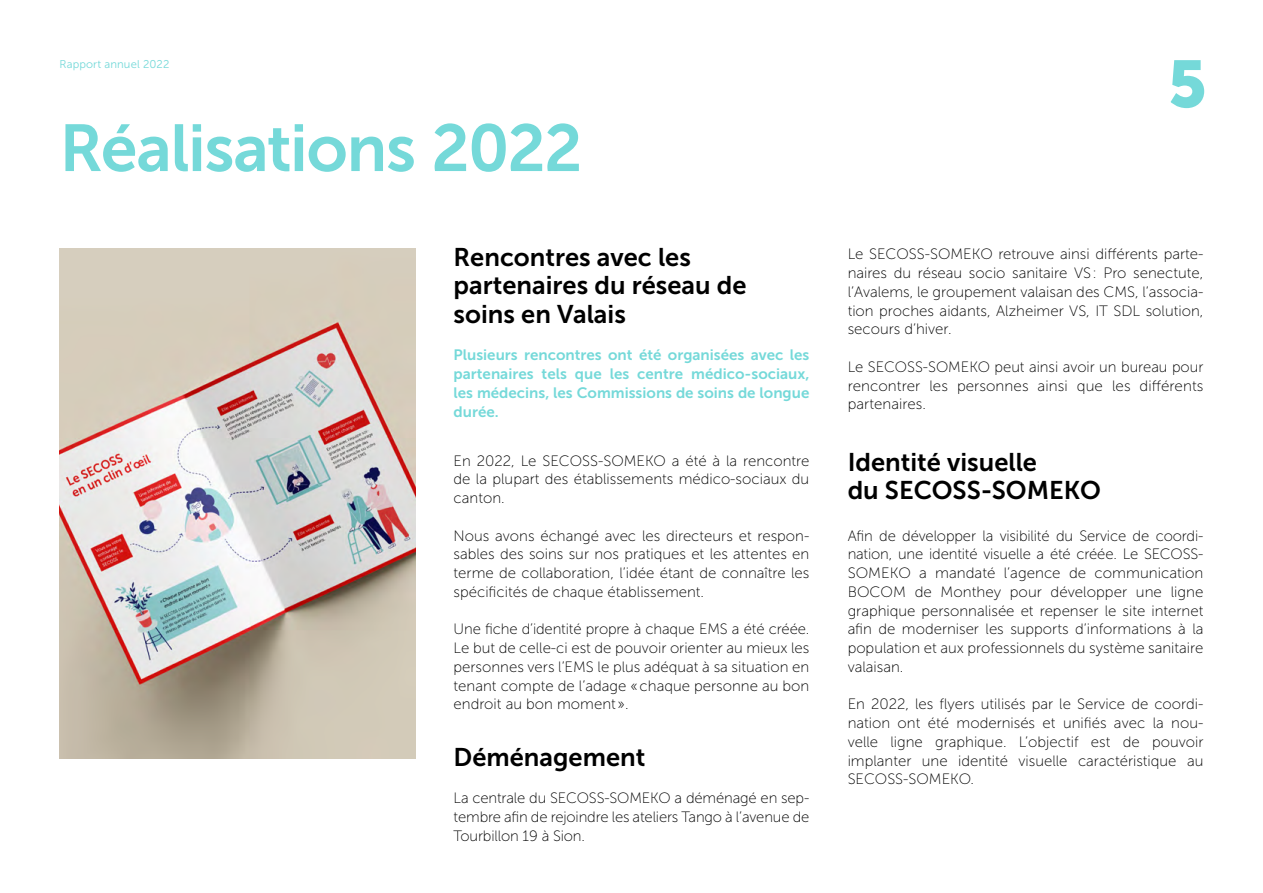
<style>
.page{position:relative;width:1263px;height:893px;background:#fff}
.page>*{position:absolute;margin:0;border:0;box-sizing:border-box;transform-origin:0 0}
.t1{font:66px "Museo Sans 700";letter-spacing:-.02em;color:#75d9d9}
.t2{font:66px "Museo Sans 900";color:#75d9d9}
.t3{font:25.5px/28.5px "Museo Sans 700";color:#000}
.t4{font:15px/18.8px "Museo Sans 100";color:#000;text-align:justify}
.t5{font:15px/18.8px "Museo Sans 700";color:#75d9d9;text-align:justify}
.t6{font:11.25px "Museo Sans 300";letter-spacing:.01em;color:#75d9d9}
</style>
<div class="page">
<img style="left:60px;top:248px;width:356px;height:510px">
<p class="t6" style="left:60px;top:58px;width:111px">Rapport annuel 2022</p>
<h1 class="t1" style="left:60px;top:112px;width:524px">Réalisations 2022</h1>
<h2 class="t3" style="left:454px;top:243px;width:295px">Rencontres avec les partenaires du réseau de soins en Valais</h2>
<p class="t5" style="left:454px;top:346px;width:357px">Plusieurs rencontres ont été organisées avec les partenaires tels que les centre médico-sociaux, les médecins, les Commissions de soins de longue durée.</p>
<p class="t4" style="left:454px;top:451px;width:357px">En 2022, Le SECOSS-SOMEKO a été à la rencontre de la plupart des établissements médico-sociaux du canton.</p>
<p class="t4" style="left:454px;top:526px;width:357px">Nous avons échangé avec les directeurs et respon&shy;sables des soins sur nos pratiques et les attentes en terme de collaboration, l’idée étant de connaître les spécificités de chaque établissement.</p>
<p class="t4" style="left:454px;top:620px;width:357px">Une fiche d’identité propre à chaque EMS a été créée.<br>Le but de celle-ci est de pouvoir orienter au mieux les personnes vers l’EMS le plus adéquat à sa situation en tenant compte de l’adage «chaque personne au bon endroit au bon moment».</p>
<h2 class="t3" style="left:454px;top:743px;width:193px">Déménagement</h2>
<p class="t4" style="left:454px;top:789px;width:357px">La centrale du SECOSS-SOMEKO a déménagé en sep&shy;tembre afin de rejoindre les ateliers Tango à l’avenue de Tourbillon 19 à Sion.</p>
<h1 class="t2" style="left:1168px;top:47px;width:40px">5</h1>
<p class="t4" style="left:848px;top:245px;width:357px">Le SECOSS-SOMEKO retrouve ainsi différents parte&shy;naires du réseau socio sanitaire VS: Pro senectute, l’Avalems, le groupement valaisan des CMS, l’associa&shy;tion proches aidants, Alzheimer VS, IT SDL solution, secours d’hiver.</p>
<p class="t4" style="left:848px;top:358px;width:357px">Le SECOSS-SOMEKO peut ainsi avoir un bureau pour rencontrer les personnes ainsi que les différents partenaires.</p>
<h2 class="t3" style="left:848px;top:448px;width:255px">Identité visuelle<br>du SECOSS-SOMEKO</h2>
<p class="t4" style="left:848px;top:526px;width:357px">Afin de développer la visibilité du Service de coordi&shy;nation, une identité visuelle a été créée. Le SECOSS-SOMEKO a mandaté l’agence de communication BOCOM de Monthey pour développer une ligne graphique personnalisée et repenser le site internet afin de moderniser les supports d’informations à la population et aux professionnels du système sanitaire valaisan.</p>
<p class="t4" style="left:848px;top:695px;width:357px">En 2022, les flyers utilisés par le Service de coordi&shy;nation ont été modernisés et unifiés avec la nou&shy;velle ligne graphique. L’objectif est de pouvoir implanter une identité visuelle caractéristique au SECOSS-SOMEKO.</p>
</div>
